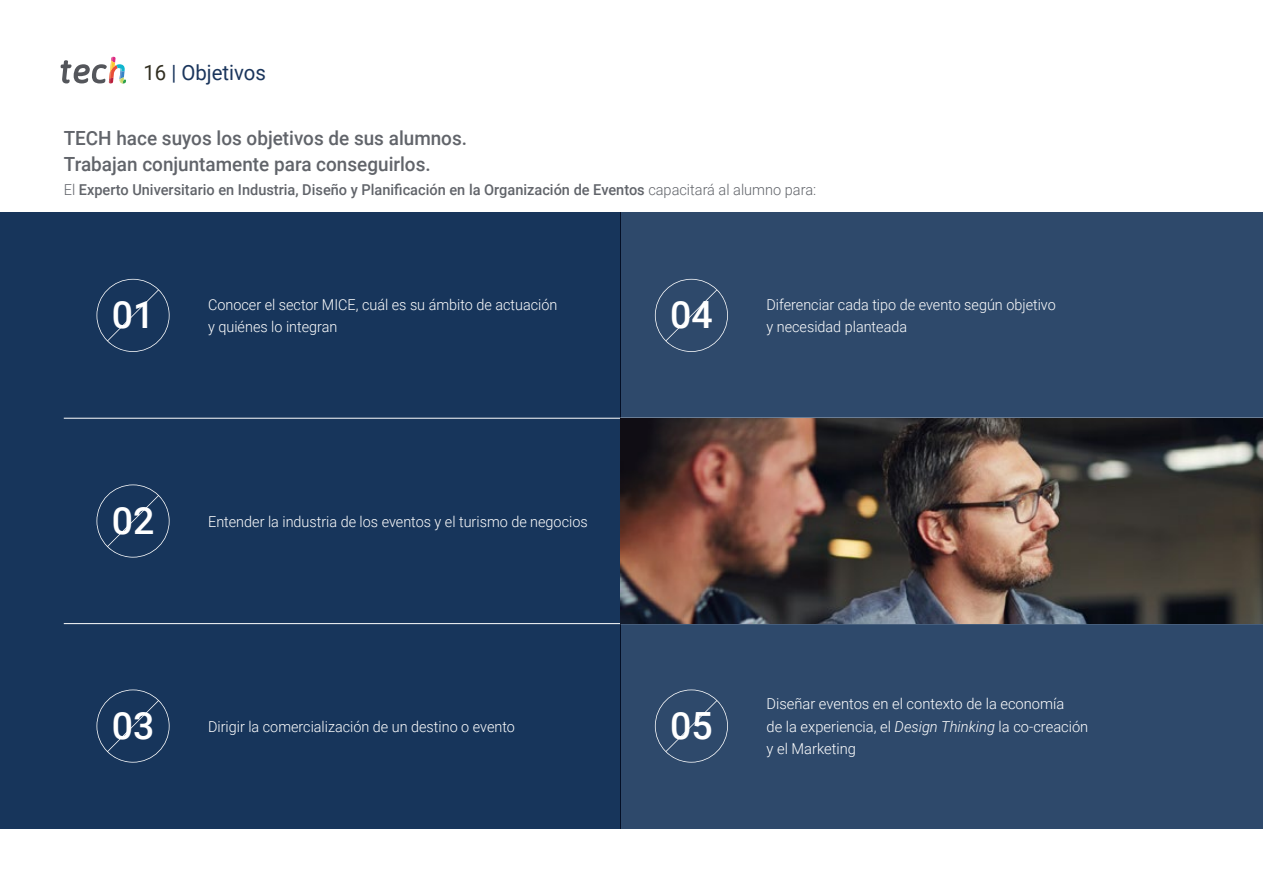
<style>
.page{position:relative;width:1263px;height:893px;background:#fff}
.page>*{position:absolute;margin:0;border:0;box-sizing:border-box;transform-origin:0 0}
.t1{font:500 37.5px "Roboto";color:#fff}
.t2{font:21px "Roboto";color:#1a355c}
.t3{font:500 19.5px/25.5px "Roboto";color:#61646a}
.t4{font:300 15px/22.5px "Roboto";color:#fff;scale:.96 1}
.t5{font:500 15px "Roboto";color:#61646a}
.t6{font:300 15px/22.5px "Roboto";color:#fff}
.s1{color:#312e20}
.s2{font-weight:300}
.s3{font-style:italic}
</style>
<div class="page">
<svg style="left:61px;top:57px;width:65px;height:27px"></svg>
<div style="left:0;top:213px;width:621px;height:616px;background:#17355b"></div>
<div style="left:621px;top:213px;width:642px;height:616px;background:#2e496b"></div>
<svg style="left:97px;top:279px;width:73px;height:73px"></svg>
<svg style="left:97px;top:689px;width:73px;height:74px"></svg>
<svg style="left:97px;top:484px;width:73px;height:74px"></svg>
<svg style="left:655px;top:279px;width:73px;height:73px"></svg>
<svg style="left:655px;top:689px;width:73px;height:74px"></svg>
<hr style="left:64px;top:418px;width:1199px;height:1px;background:#fff">
<hr style="left:64px;top:623px;width:1199px;height:1px;background:#fff">
<img style="left:621px;top:418px;width:642px;height:205px">
<h2 class="t2" style="left:144px;top:57px;width:124px"><span class="s1">16</span> | Objetivos</h2>
<h3 class="t3" style="left:64px;top:125px;width:405px">TECH hace suyos los objetivos de sus alumnos.<br>Trabajan conjuntamente para conseguirlos.</h3>
<p class="t5" style="left:64px;top:179px;width:754px"><span class="s2">El</span> Experto Universitario en Industria, Diseño y Planificación en la Organización de Eventos <span class="s2">capacitará al alumno para:</span></p>
<h1 class="t1" style="left:112px;top:288px;width:44px">01</h1>
<p class="t4" style="left:208px;top:293px;width:365px">Conocer el sector MICE, cuál es su ámbito de actuación</p>
<p class="t4" style="left:208px;top:315px;width:136px">y quiénes lo integran</p>
<h1 class="t1" style="left:112px;top:494px;width:44px">02</h1>
<p class="t4" style="left:208px;top:509px;width:397px">Entender la industria de los eventos y el turismo de negocios</p>
<h1 class="t1" style="left:112px;top:699px;width:44px">03</h1>
<p class="t4" style="left:208px;top:714px;width:321px">Dirigir la comercialización de un destino o evento</p>
<h1 class="t1" style="left:670px;top:288px;width:44px">04</h1>
<p class="t4" style="left:766px;top:293px;width:303px">Diferenciar cada tipo de evento según objetivo y necesidad planteada</p>
<h1 class="t1" style="left:670px;top:699px;width:44px">05</h1>
<p class="t6" style="left:766px;top:692px;width:323px">Diseñar eventos en el contexto de la economía<br>de la experiencia, el <span class="s3">Design Thinking</span> la co-creación y el Marketing</p>
</div>
